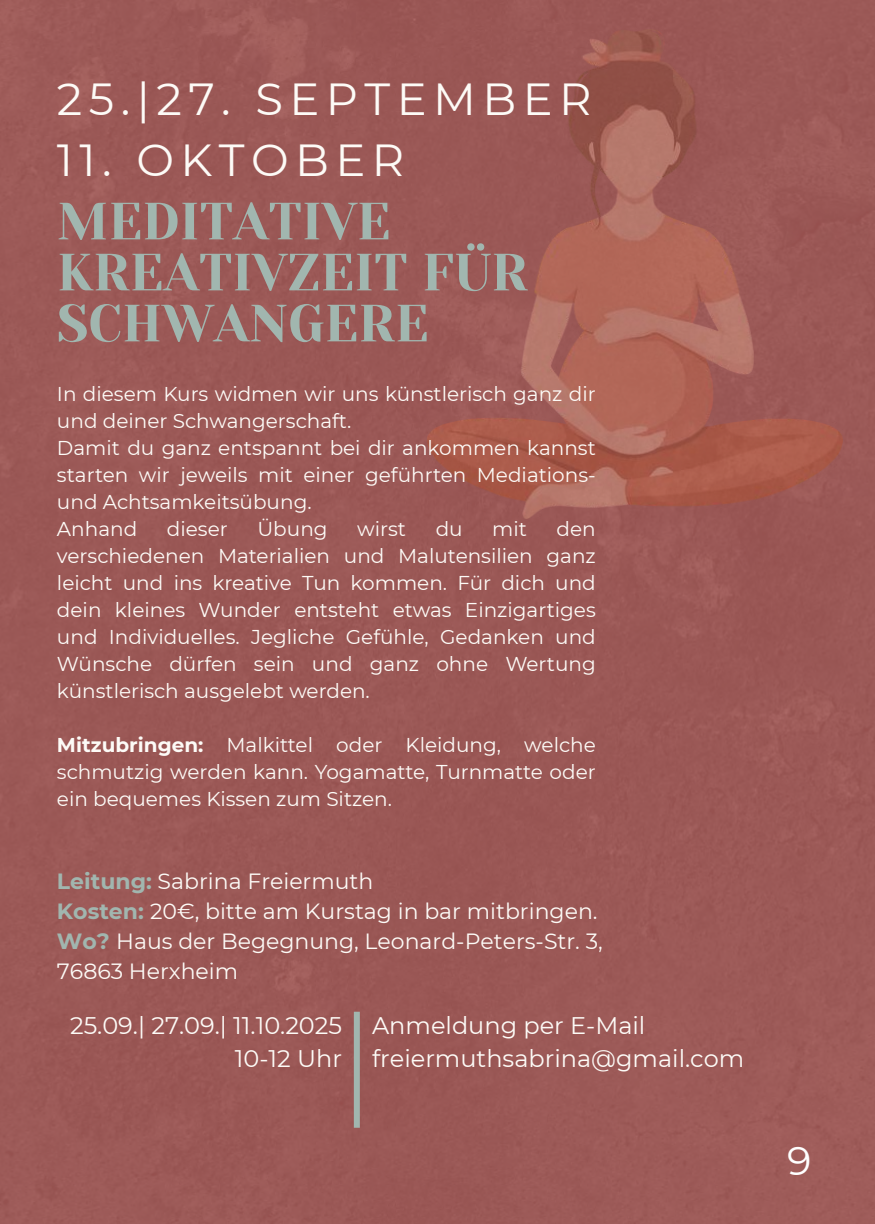
<style>
.page{position:relative;width:875px;height:1224px;background:#fff}
.page>*{position:absolute;margin:0;border:0;box-sizing:border-box;transform-origin:0 0}
.t1{font:52.2px/51px "Yeseva One";color:#a1b6af}
.t2{font:44.8px "Montserrat";letter-spacing:.145em;color:#fdfbf7}
.t3{font:40px "Montserrat";color:#fff}
.t4{font:24px/33px "Montserrat";color:#fdfbf7;text-align:right}
.t5{font:22px/30px "Montserrat";color:#fdfbf7}
.t6{font:20px/27px "Montserrat";color:#fdfbf7;text-align:justify}
.s1{font-weight:700}
.s2{font-weight:700;color:#a1b6af}
</style>
<div class="page">
<div style="left:0;top:0;width:874px;height:1224px;background:#9b5856"></div>
<img style="left:428px;top:29px;width:414px;height:489px">
<div style="left:354px;top:1012px;width:6px;height:116px;background:#a1b6af"></div>
<h2 class="t2" style="left:57px;top:68px;width:536px">25.|27. SEPTEMBER</h2>
<h2 class="t2" style="left:57px;top:129px;width:349px">11. OKTOBER</h2>
<h1 class="t1" style="left:57px;top:194px;width:472px">MEDITATIVE<br>KREATIVZEIT FÜR<br>SCHWANGERE</h1>
<p class="t6" style="left:57px;top:380px;width:540px;text-align:left">In diesem Kurs widmen wir uns künstlerisch ganz dir und deiner Schwangerschaft.<br>Damit du ganz entspannt bei dir ankommen kannst starten wir jeweils mit einer geführten Mediations&shy;und Achtsamkeitsübung.<br>Anhand</p>
<p class="t6" style="left:167px;top:515px;width:62px">dieser</p>
<p class="t6" style="left:257px;top:515px;width:72px">Übung</p>
<p class="t6" style="left:357px;top:515px;width:50px">wirst</p>
<p class="t6" style="left:435px;top:515px;width:29px">du</p>
<p class="t6" style="left:492px;top:515px;width:36px">mit</p>
<p class="t6" style="left:57px;top:515px;width:540px;text-indent:499px">den verschiedenen Materialien und Malutensilien ganz leicht und ins kreative Tun kommen. Für dich und dein kleines Wunder entsteht etwas Einzigartiges und Individuelles. Jegliche Gefühle, Gedanken und Wünsche dürfen sein und ganz ohne Wertung künstlerisch ausgelebt werden.</p>
<p class="t6" style="left:57px;top:731px;width:540px"><span class="s1">Mitzubringen:</span> Malkittel oder Kleidung, welche schmutzig werden kann. Yogamatte, Turnmatte oder ein bequemes Kissen zum Sitzen.</p>
<p class="t5" style="left:57px;top:866px;width:547px"><span class="s2">Leitung:</span> Sabrina Freiermuth<br><span class="s2">Kosten:</span> 20€, bitte am Kurstag in bar mitbringen.<br><span class="s2">Wo?</span> Haus der Begegnung, Leonard-Peters-Str. 3, 76863 Herxheim</p>
<p class="t4" style="left:70px;top:1008px;width:273px">25.09.| 27.09.| 11.10.2025<br>10-12 Uhr</p>
<p class="t4" style="left:372px;top:1008px;width:374px;text-align:left">Anmeldung per E-Mail freiermuthsabrina@gmail.com</p>
<h3 class="t3" style="left:787px;top:1133px;width:26px">9</h3>
</div>
